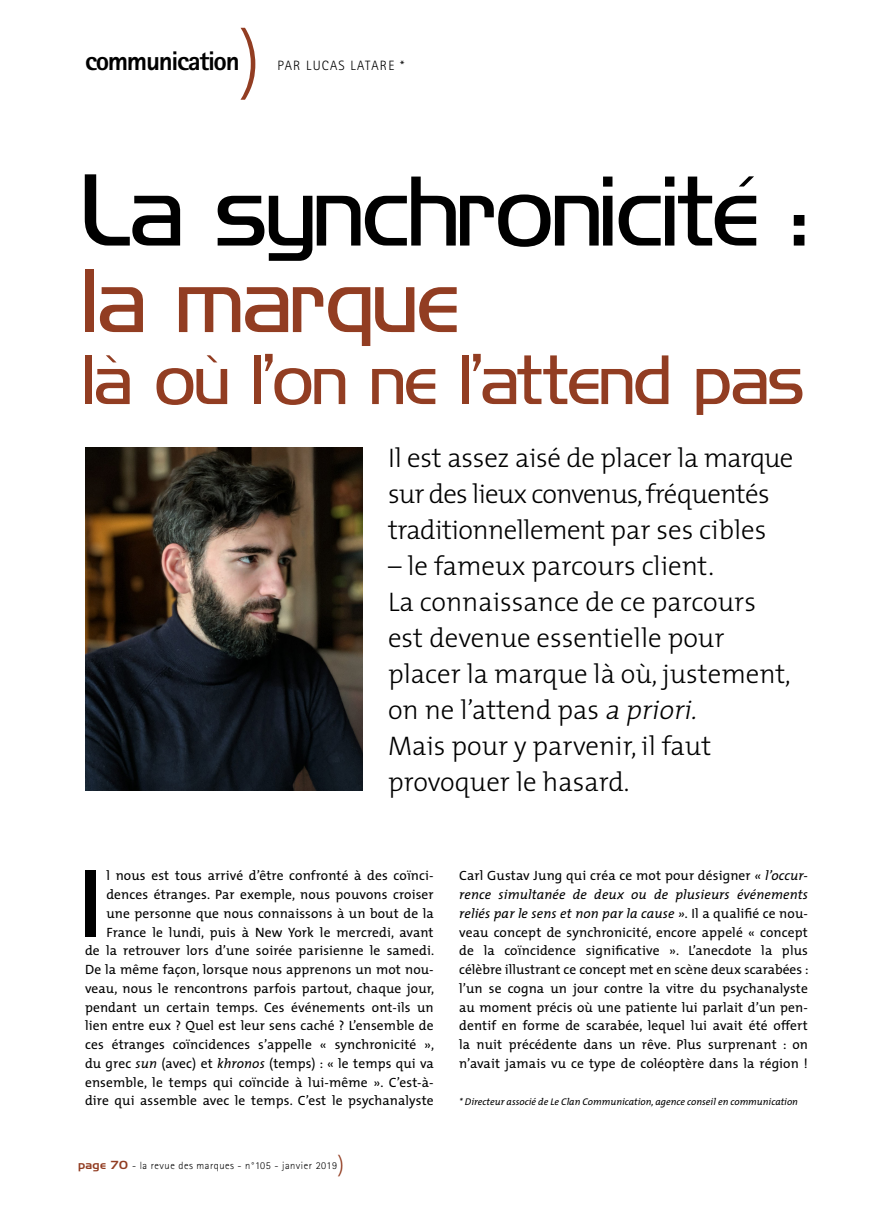
<style>
.page{position:relative;width:893px;height:1212px;background:#fff}
.page>*{position:absolute;margin:0;border:0;box-sizing:border-box;transform-origin:0 0}
.t1{font:91.5px "Hancock Park Light Laser";letter-spacing:-.01em;color:#000}
.t2{font:85.8px "Hancock Park Light Laser";color:#000}
.t3{font:82.5px "Hancock Park Light Laser";color:#923d22}
.t4{font:300 75px "The Mix";color:#923d22}
.t5{font:64.5px "Hancock Park Light Laser";letter-spacing:-.01em;color:#923d22}
.t6{font:300 27px/36px "The Mix";color:#000}
.t7{font:300 27px/36px "The Mix";letter-spacing:-.02em;color:#000}
.t8{font:800 27px "Rotis Sans Serif";letter-spacing:-.05em;color:#000}
.t9{font:13.5px/18.8px "The Mix";letter-spacing:.01em;color:#000;text-align:right}
.t10{font:300 13.5px "Rotis Sans Serif";letter-spacing:.09em;color:#000}
.t11{font:300 10.5px "Rotis Sans Serif";letter-spacing:.05em;color:#000}
.t12{font:italic 9.75px "The Mix";color:#000}
.s1{font-style:italic}
.s2{font-family:"Hancock Park Laser";font-weight:400;color:#923d22}
.s3{font-family:"The Mix";font-size:22.5px;color:#923d22}
</style>
<div class="page">
<img style="left:85px;top:447px;width:277px;height:344px">
<h3 class="t4" style="left:238px;top:-2px;width:24px">)</h3>
<h3 class="t8" style="left:85px;top:44px;width:156px">communication</h3>
<p class="t10" style="left:277px;top:58px;width:128px">PAR LUCAS LATARE *</p>
<h1 class="t1" style="left:85px;top:168px;width:724px">La synchronicité :</h1>
<h3 class="t3" style="left:85px;top:262px;width:378px">la marque</h3>
<h3 class="t5" style="left:85px;top:350px;width:723px">là où l’on ne l’attend pas</h3>
<h3 class="t7" style="left:388px;top:439px;width:407px">Il est assez aisé de placer la marque sur des lieux convenus, fréquentés traditionnellement par ses cibles</h3>
<h3 class="t6" style="left:388px;top:547px;width:404px">– le fameux parcours client.<br>La connaissance de ce parcours est devenue essentielle pour placer la marque là où, justement, on ne l’attend pas <span class="s1">a priori.<br></span>Mais pour y parvenir, il faut provoquer le hasard.</h3>
<h2 class="t2" style="left:85px;top:864px;width:22px">I</h2>
<p class="t9" style="left:85px;top:866px;width:351px">l nous est tous arrivé d’être confronté à des coïnci&shy;dences étranges. Par exemple, nous pouvons croiser une personne que nous connaissons à un bout de la France le lundi, puis à New York le mercredi, avant<br>de la retrouver lors d’une soirée parisienne le samedi.<br>De la même façon, lorsque nous apprenons un mot nou&shy;veau, nous le rencontrons parfois partout, chaque jour, pendant un certain temps. Ces événements ont-ils un lien entre eux ? Quel est leur sens caché ? L’ensemble de ces étranges coïncidences s’appelle « synchronicité », du grec <span class="s1">sun</span> (avec) et <span class="s1">khronos</span> (temps) : « le temps qui va ensemble, le temps qui coïncide à lui-même ». C’est-à&shy;dire qui assemble avec le temps. C’est le psychanalyste</p>
<p class="t9" style="left:459px;top:866px;width:351px;text-align:justify">Carl Gustav Jung qui créa ce mot pour désigner <span class="s1">« l’occur&shy;rence simultanée de deux ou de plusieurs événements reliés par le sens et non par la cause ».</span> Il a qualifié ce nou&shy;veau concept de synchronicité, encore appelé « concept de la coïncidence significative ». L’anecdote la plus célèbre illustrant ce concept met en scène deux scarabées : l’un se cogna un jour contre la vitre du psychanalyste au moment précis où une patiente lui parlait d’un pen&shy;dentif en forme de scarabée, lequel lui avait été offert la nuit précédente dans un rêve. Plus surprenant : on n’avait jamais vu ce type de coléoptère dans la région !</p>
<p class="t12" style="left:459px;top:1094px;width:340px">* Directeur associé de Le Clan Communication, agence conseil en communication</p>
<p class="t11" style="left:79px;top:1159px;width:267px"><span class="s2">page 70</span> - la revue des marques - n°105 - janvier 2019<span class="s3">)</span></p>
</div>
